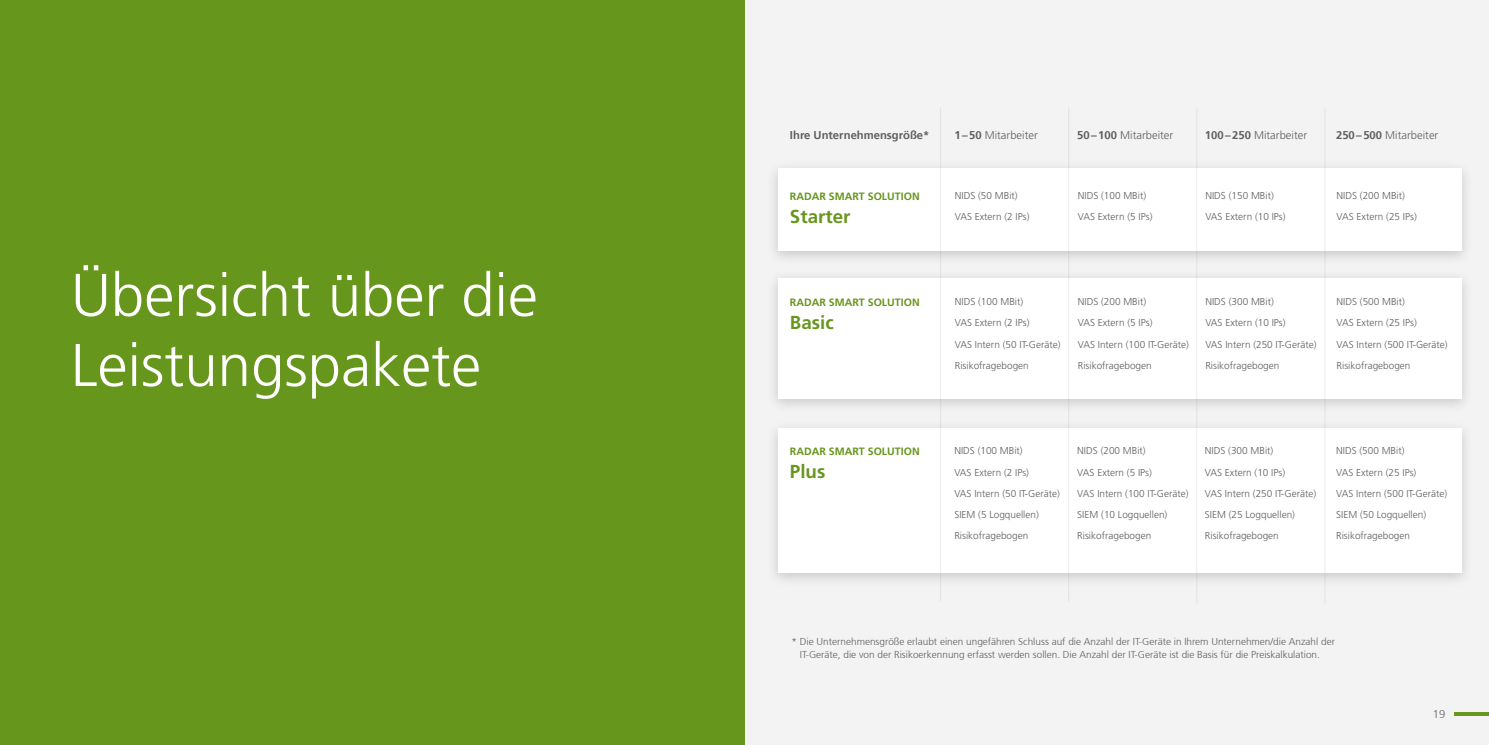
<style>
.page{position:relative;width:1489px;height:745px;background:#fff}
.page>*{position:absolute;margin:0;border:0;box-sizing:border-box;transform-origin:0 0}
.t1{font:300 60px/70px "Frutiger 45";color:#fff}
.t2{font:700 18.75px "Frutiger LT Pro";color:#67961d}
.t3{font:300 11.25px "Frutiger LT Pro";color:#5e5e5d}
.t4{font:700 11.25px "Frutiger 65";color:#5e5e5d}
.t5{font:300 11.25px "Frutiger 45";color:#5e5e5d}
.t6{font:700 10.62px "Frutiger LT Pro";color:#67961d}
.t7{font:300 10px/21.2px "Frutiger LT Pro";color:#5e5e5d}
.t8{font:300 10px/13.8px "Frutiger 45";color:#5e5e5d}
.s1{font-family:"Frutiger 65";font-weight:700}
</style>
<div class="page">
<div style="left:744px;top:0;width:744px;height:744px;background:#f3f3f3"></div>
<hr style="left:1453px;top:712px;width:35px;height:3px;background:#67961d">
<div style="left:0;top:0;width:744px;height:744px;background:#67961d"></div>
<div style="left:766px;top:160px;width:706px;height:106px;background:#1a1a18;opacity:.2"></div>
<div style="left:778px;top:168px;width:683px;height:82px;background:#fff"></div>
<div style="left:766px;top:269px;width:706px;height:145px;background:#1a1a18;opacity:.2"></div>
<div style="left:778px;top:277px;width:683px;height:121px;background:#fff"></div>
<div style="left:766px;top:419px;width:706px;height:168px;background:#1a1a18;opacity:.2"></div>
<div style="left:778px;top:427px;width:683px;height:144px;background:#fff"></div>
<hr style="left:939px;top:107px;width:2px;height:494px;background:#a1a1a2">
<hr style="left:1067px;top:107px;width:2px;height:494px;background:#a1a1a2">
<hr style="left:1195px;top:108px;width:2px;height:494px;background:#a1a1a2">
<hr style="left:1324px;top:108px;width:1px;height:494px;background:#a1a1a2">
<h1 class="t1" style="left:71px;top:261px;width:468px">Übersicht über die<br>Leistungspakete</h1>
<p class="t4" style="left:790px;top:128px;width:141px">Ihre Unternehmensgröße*</p>
<p class="t3" style="left:954px;top:128px;width:85px"><span class="s1">1–50</span> Mitarbeiter</p>
<p class="t3" style="left:1077px;top:128px;width:97px"><span class="s1">50–100</span> Mitarbeiter</p>
<p class="t3" style="left:1204px;top:128px;width:104px"><span class="s1">100–250</span> Mitarbeiter</p>
<p class="t3" style="left:1335px;top:128px;width:104px"><span class="s1">250–500</span> Mitarbeiter</p>
<p class="t6" style="left:790px;top:190px;width:131px">RADAR SMART SOLUTION</p>
<h2 class="t2" style="left:790px;top:205px;width:62px">Starter</h2>
<p class="t7" style="left:954px;top:185px;width:76px">NIDS (50 MBit)<br>VAS Extern (2 IPs)</p>
<p class="t7" style="left:1077px;top:185px;width:76px">NIDS (100 MBit)<br>VAS Extern (5 IPs)</p>
<p class="t7" style="left:1205px;top:185px;width:82px">NIDS (150 MBit)<br>VAS Extern (10 IPs)</p>
<p class="t7" style="left:1336px;top:185px;width:82px">NIDS (200 MBit)<br>VAS Extern (25 IPs)</p>
<p class="t6" style="left:790px;top:296px;width:131px">RADAR SMART SOLUTION</p>
<h2 class="t2" style="left:790px;top:311px;width:45px">Basic</h2>
<p class="t7" style="left:954px;top:291px;width:107px">NIDS (100 MBit)<br>VAS Extern (2 IPs)<br>VAS Intern (50 IT-Geräte)<br>Risikofragebogen</p>
<p class="t7" style="left:1077px;top:291px;width:113px">NIDS (200 MBit)<br>VAS Extern (5 IPs)<br>VAS Intern (100 IT-Geräte)<br>Risikofragebogen</p>
<p class="t7" style="left:1205px;top:291px;width:113px">NIDS (300 MBit)<br>VAS Extern (10 IPs)<br>VAS Intern (250 IT-Geräte)<br>Risikofragebogen</p>
<p class="t7" style="left:1336px;top:291px;width:113px">NIDS (500 MBit)<br>VAS Extern (25 IPs)<br>VAS Intern (500 IT-Geräte)<br>Risikofragebogen</p>
<p class="t6" style="left:790px;top:445px;width:131px">RADAR SMART SOLUTION</p>
<h2 class="t2" style="left:790px;top:460px;width:37px">Plus</h2>
<p class="t7" style="left:954px;top:440px;width:107px">NIDS (100 MBit)<br>VAS Extern (2 IPs)<br>VAS Intern (50 IT-Geräte)<br>SIEM (5 Logquellen)<br>Risikofragebogen</p>
<p class="t7" style="left:1077px;top:440px;width:113px">NIDS (200 MBit)<br>VAS Extern (5 IPs)<br>VAS Intern (100 IT-Geräte)<br>SIEM (10 Logquellen)<br>Risikofragebogen</p>
<p class="t7" style="left:1204px;top:440px;width:113px">NIDS (300 MBit)<br>VAS Extern (10 IPs)<br>VAS Intern (250 IT-Geräte)<br>SIEM (25 Logquellen)<br>Risikofragebogen</p>
<p class="t7" style="left:1335px;top:440px;width:113px">NIDS (500 MBit)<br>VAS Extern (25 IPs)<br>VAS Intern (500 IT-Geräte)<br>SIEM (50 Logquellen)<br>Risikofragebogen</p>
<p class="t8" style="left:799px;top:634px;width:536px;text-indent:-8px">* Die Unternehmensgröße erlaubt einen ungefähren Schluss auf die Anzahl der IT-Geräte in Ihrem Unternehmen/die Anzahl der<br>IT-Geräte, die von der Risikoerkennung erfasst werden sollen. Die Anzahl der IT-Geräte ist die Basis für die Preiskalkulation.</p>
<p class="t5" style="left:1432px;top:707px;width:14px">19</p>
</div>
